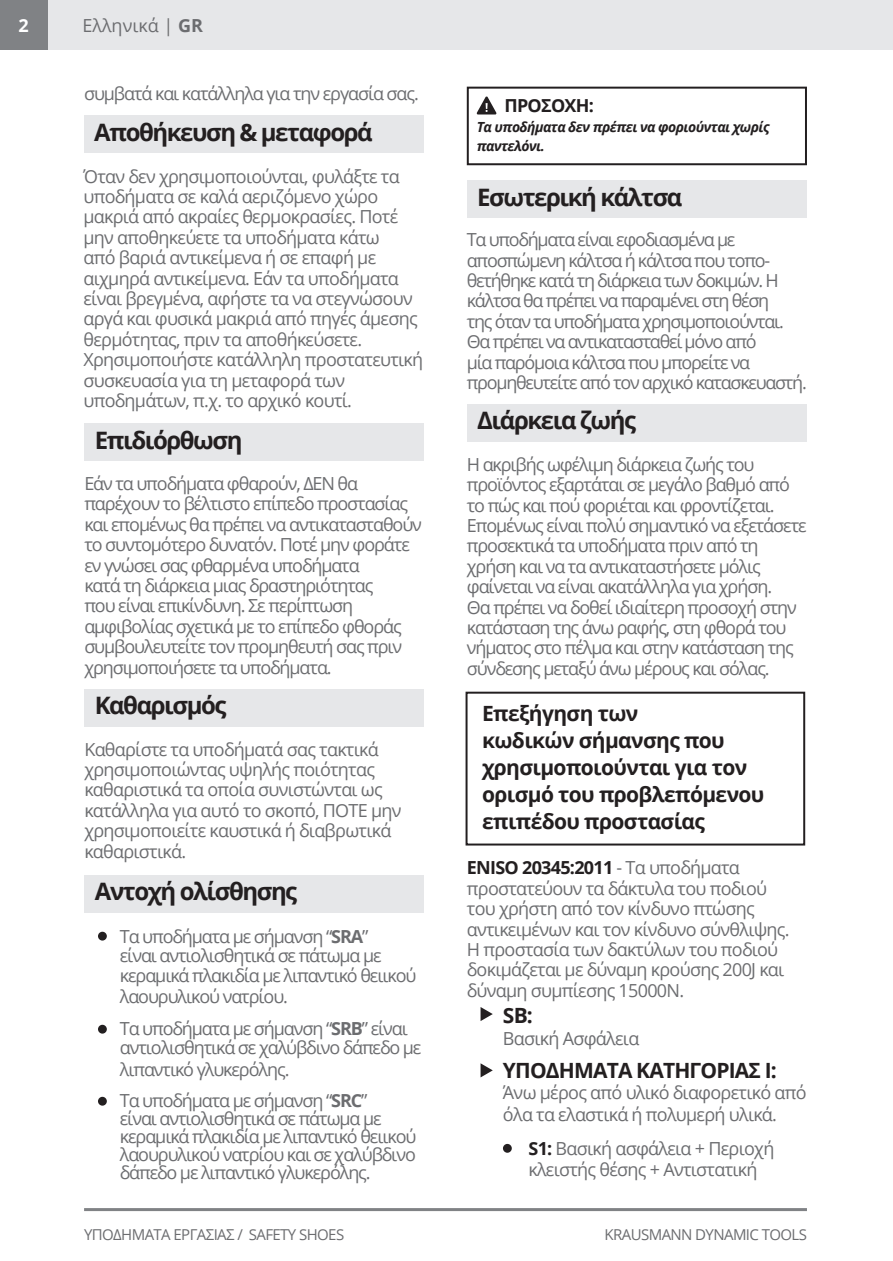
<style>
.page{position:relative;width:893px;height:1261px;background:#fff}
.page>*{position:absolute;margin:0;border:0;box-sizing:border-box;transform-origin:0 0}
.t1{font:700 24px "Open Sans";letter-spacing:-.06em;color:#231f20}
.t2{font:700 21px/27px "Open Sans";letter-spacing:-.03em;color:#231f20}
.t3{font:18px/20.4px "Open Sans";letter-spacing:-.06em;color:#6c6d70}
.t4{font:18px/20.4px "Open Sans";letter-spacing:-.04em;color:#6c6d70}
.t5{font:18px "Open Sans";color:#6c6d70}
.t6{font:700 18px "Open Sans";letter-spacing:-.04em;color:#231f20}
.t7{font:700 18px "Open Sans";color:#fff}
.t8{font:15px "Open Sans";letter-spacing:-.04em;color:#6c6d70}
.t9{font:italic 700 13.8px/19.5px "Open Sans";letter-spacing:-.04em;color:#231f20}
.s1{font-weight:700}
.s2{font-weight:700;color:#231f20}
</style>
<div class="page">
<div style="left:0;top:0;width:48px;height:50px;background:#808285"></div>
<hr style="left:84px;top:1207px;width:723px;height:3px;background:#808285">
<div style="left:84px;top:115px;width:339px;height:38px;background:#e6e7e9"></div>
<div style="left:84px;top:423px;width:340px;height:38px;background:#e6e7e9"></div>
<div style="left:467px;top:180px;width:339px;height:38px;background:#e6e7e9"></div>
<div style="left:467px;top:404px;width:339px;height:38px;background:#e6e7e9"></div>
<div style="left:84px;top:688px;width:340px;height:38px;background:#e6e7e9"></div>
<div style="left:48px;top:0;width:844px;height:50px;background:#e6e7e9"></div>
<div style="left:84px;top:874px;width:340px;height:38px;background:#e6e7e9"></div>
<div style="left:98px;top:931px;width:9px;height:9px;background:#231f20;border-radius:50%"></div>
<div style="left:98px;top:1024px;width:9px;height:9px;background:#231f20;border-radius:50%"></div>
<div style="left:98px;top:1096px;width:9px;height:9px;background:#231f20;border-radius:50%"></div>
<div style="left:467px;top:87px;width:340px;height:78px;border:2px solid #231f20"></div>
<svg style="left:476px;top:96px;width:21px;height:18px"></svg>
<div style="left:466px;top:691px;width:339px;height:154px;border:2px solid #231f20"></div>
<svg style="left:481px;top:1007px;width:12px;height:14px"></svg>
<svg style="left:481px;top:1063px;width:12px;height:14px"></svg>
<div style="left:503px;top:1143px;width:9px;height:9px;background:#231f20;border-radius:50%"></div>
<hr style="left:892px;top:0;width:1px;height:50px;background:#e6e7e9">
<p class="t7" style="left:19px;top:12px;width:12px">2</p>
<p class="t5" style="left:82px;top:13px;width:122px">Ελληνικά | <span class="s1">GR</span></p>
<p class="t3" style="left:84px;top:83px;width:336px">συμβατά και κατάλληλα για την εργασία σας.</p>
<p class="t1" style="left:94px;top:115px;width:280px">Αποθήκευση &amp; μεταφορά</p>
<p class="t4" style="left:83px;top:165px;width:341px">Όταν δεν χρησιμοποιούνται, φυλάξτε τα υποδήματα σε καλά αεριζόμενο χώρο μακριά από ακραίες θερμοκρασίες. Ποτέ μην αποθηκεύετε τα υποδήματα κάτω<br>από βαριά αντικείμενα ή σε επαφή με αιχμηρά αντικείμενα. Εάν τα υποδήματα είναι βρεγμένα, αφήστε τα να στεγνώσουν αργά και φυσικά μακριά από πηγές άμεσης θερμότητας, πριν τα αποθήκεύσετε.<br>Χρησιμοποιήστε κατάλληλη προστατευτική συσκευασία για τη μεταφορά των υποδημάτων, π.χ. το αρχικό κουτί.</p>
<p class="t1" style="left:95px;top:423px;width:149px">Επιδιόρθωση</p>
<p class="t3" style="left:84px;top:473px;width:339px">Εάν τα υποδήματα φθαρούν, ΔΕΝ θα παρέχουν το βέλτιστο επίπεδο προστασίας και επομένως θα πρέπει να αντικατασταθούν το συντομότερο δυνατόν. Ποτέ μην φοράτε εν γνώσει σας φθαρμένα υποδήματα<br>κατά τη διάρκεια μιας δραστηριότητας<br>που είναι επικίνδυνη. Σε περίπτωση αμφιβολίας σχετικά με το επίπεδο φθοράς συμβουλευτείτε τον προμηθευτή σας πριν χρησιμοποιήσετε τα υποδήματα.</p>
<p class="t1" style="left:95px;top:688px;width:133px">Καθαρισμός</p>
<p class="t4" style="left:84px;top:738px;width:319px">Καθαρίστε τα υποδήματά σας τακτικά χρησιμοποιώντας υψηλής ποιότητας καθαριστικά τα οποία συνιστώνται ως κατάλληλα για αυτό το σκοπό, ΠΟΤΕ μην χρησιμοποιείτε καυστικά ή διαβρωτικά καθαριστικά.</p>
<p class="t1" style="left:95px;top:874px;width:204px">Αντοχή ολίσθησης</p>
<p class="t3" style="left:120px;top:925px;width:298px;line-height:19.5px">Τα υποδήματα με σήμανση “<span class="s1">SRA</span>”<br>είναι αντιολισθητικά σε πάτωμα με κεραμικά πλακιδία με λιπαντικό θειικού</p>
<p class="t3" style="left:120px;top:985px;width:170px">λαουρυλικού νατρίου.</p>
<p class="t3" style="left:120px;top:1017px;width:303px;line-height:19.5px">Τα υποδήματα με σήμανση “<span class="s1">SRB</span>” είναι αντιολισθητικά σε χαλύβδινο δάπεδο με</p>
<p class="t3" style="left:120px;top:1058px;width:171px">λιπαντικό γλυκερόλης.</p>
<p class="t3" style="left:120px;top:1091px;width:298px;line-height:18px">Τα υποδήματα με σήμανση “<span class="s1">SRC</span>”<br>είναι αντιολισθητικά σε πάτωμα με κεραμικά πλακιδία με λιπαντικό θειικού λαουρυλικού νατρίου και σε χαλύβδινο δάπεδο με λιπαντικό γλυκερόλης.</p>
<p class="t6" style="left:504px;top:93px;width:91px">ΠΡΟΣΟΧΗ:</p>
<p class="t9" style="left:477px;top:117px;width:294px">Τα υποδήματα δεν πρέπει να φοριούνται χωρίς παντελόνι.</p>
<p class="t1" style="left:477px;top:180px;width:207px">Εσωτερική κάλτσα</p>
<p class="t3" style="left:467px;top:229px;width:341px">Τα υποδήματα είναι εφοδιασμένα με αποσπώμενη κάλτσα ή κάλτσα που τοπο&shy;θετήθηκε κατά τη διάρκεια των δοκιμών. Η κάλτσα θα πρέπει να παραμένει στη θέση<br>της όταν τα υποδήματα χρησιμοποιούνται.<br>Θα πρέπει να αντικατασταθεί μόνο από<br>μία παρόμοια κάλτσα που μπορείτε να προμηθευτείτε από τον αρχικό κατασκευαστή.</p>
<p class="t1" style="left:477px;top:404px;width:160px">Διάρκεια ζωής</p>
<p class="t3" style="left:467px;top:453px;width:341px">Η ακριβής ωφέλιμη διάρκεια ζωής του προϊόντος εξαρτάται σε μεγάλο βαθμό από το πώς και πού φοριέται και φροντίζεται.<br>Επομένως είναι πολύ σημαντικό να εξετάσετε προσεκτικά τα υποδήματα πριν από τη χρήση και να τα αντικαταστήσετε μόλις φαίνεται να είναι ακατάλληλα για χρήση.<br>Θα πρέπει να δοθεί ιδιαίτερη προσοχή στην κατάσταση της άνω ραφής, στη φθορά του νήματος στο πέλμα και στην κατάσταση της σύνδεσης μεταξύ άνω μέρους και σόλας.</p>
<p class="t2" style="left:482px;top:699px;width:284px">Επεξήγηση των<br>κωδικών σήμανσης που χρησιμοποιούνται για τον ορισμό του προβλεπόμενου επιπέδου προστασίας</p>
<p class="t4" style="left:467px;top:857px;width:324px"><span class="s2">ENISO 20345:2011</span> - Τα υποδήματα προστατεύουν τα δάκτυλα του ποδιού του χρήστη από τον κίνδυνο πτώσης αντικειμένων και τον κίνδυνο σύνθλιψης.<br>Η προστασία των δακτύλων του ποδιού δοκιμάζεται με δύναμη κρούσης 200J και δύναμη συμπίεσης 15000Ν.</p>
<p class="t2" style="left:503px;top:1001px;width:31px">SB:</p>
<p class="t4" style="left:503px;top:1027px;width:138px">Βασική Ασφάλεια</p>
<p class="t2" style="left:503px;top:1056px;width:275px">ΥΠΟΔΗΜΑΤΑ ΚΑΤΗΓΟΡΙΑΣ Ι:</p>
<p class="t4" style="left:503px;top:1081px;width:305px;line-height:21.6px">Άνω μέρος από υλικό διαφορετικό από όλα τα ελαστικά ή πολυμερή υλικά.</p>
<p class="t4" style="left:528px;top:1136px;width:247px;line-height:21.6px"><span class="s2">S1:</span> Βασική ασφάλεια + Περιοχή κλειστής θέσης + Αντιστατική</p>
<p class="t8" style="left:84px;top:1224px;width:262px">ΥΠΟΔΗΜΑΤΑ ΕΡΓΑΣΙΑΣ / SAFETY SHOES</p>
<p class="t8" style="left:605px;top:1224px;width:204px">KRAUSMANN DYNAMIC TOOLS</p>
</div>
